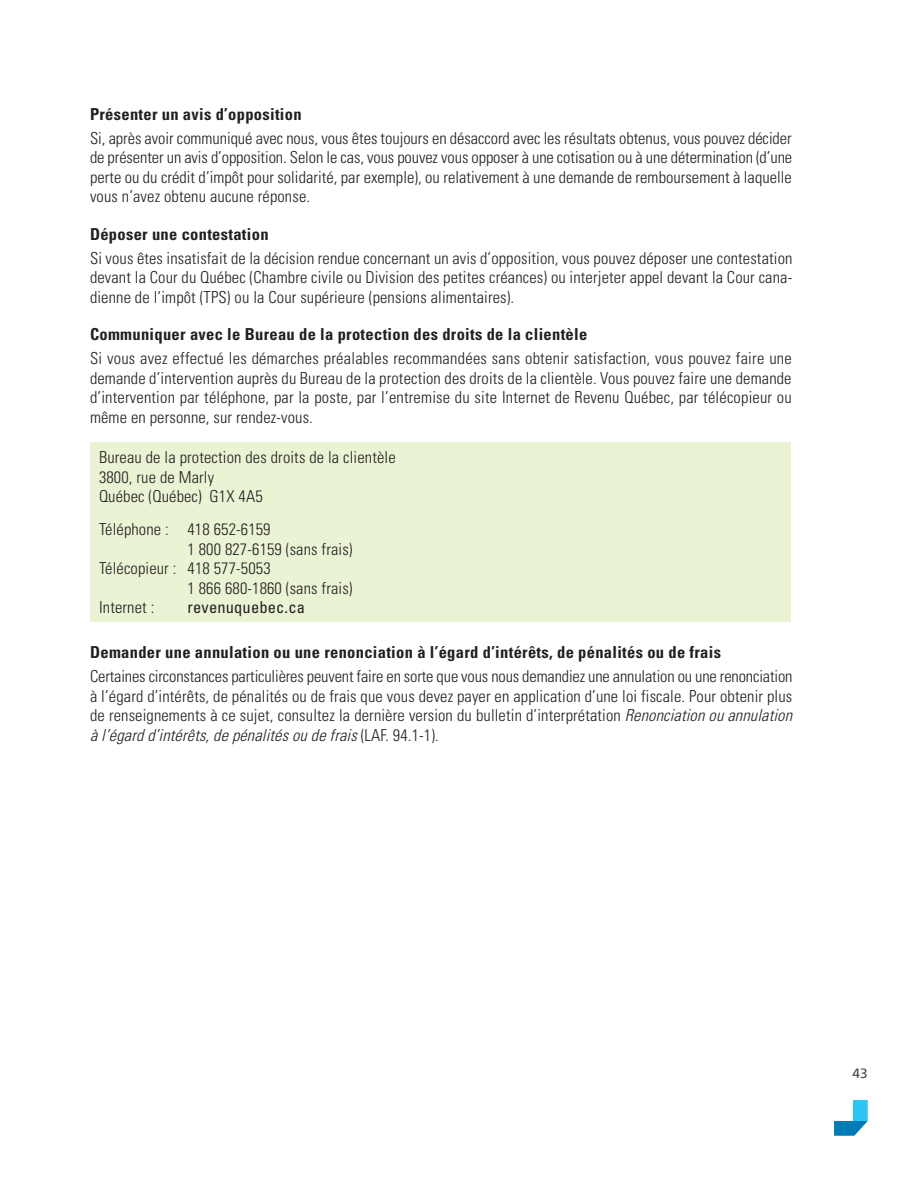
<style>
.page{position:relative;width:918px;height:1188px;background:#fff}
.page>*{position:absolute;margin:0;border:0;box-sizing:border-box;transform-origin:0 0}
.t1{font:300 condensed 16.5px/19.5px "Univers LT Std";letter-spacing:.01em;color:#231f20;text-align:justify}
.t2{font:700 condensed 16.5px "Univers LT Std";letter-spacing:.02em;color:#231f20}
.t3{font:condensed 16.5px "Univers LT Std";letter-spacing:.01em;color:#231f20}
.t4{font:13.5px "Frutiger LT Pro";color:#494a4b}
.s1{font-style:italic}
</style>
<div class="page">
<div style="left:853px;top:1100px;width:15px;height:21px;background:#2bc4f3"></div>
<svg style="left:834px;top:1121px;width:34px;height:15px"></svg>
<div style="left:90px;top:442px;width:701px;height:180px;background:#eaf3d4"></div>
<hr style="left:0;top:1004px;width:1px;height:102px;background:#064265">
<p class="t2" style="left:90px;top:104px;width:213px">Présenter un avis d’opposition</p>
<p class="t1" style="left:90px;top:128px;width:704px">Si, après avoir communiqué avec nous, vous êtes toujours en désaccord avec les résultats obtenus, vous pouvez décider de présenter un avis d’opposition. Selon le cas, vous pouvez vous opposer à une cotisation ou à une détermination (d’une perte ou du crédit d’impôt pour solidarité, par exemple), ou relativement à une demande de remboursement à laquelle vous n’avez obtenu aucune réponse.</p>
<p class="t2" style="left:90px;top:224px;width:180px">Déposer une contestation</p>
<p class="t1" style="left:90px;top:248px;width:704px">Si vous êtes insatisfait de la décision rendue concernant un avis d’opposition, vous pouvez déposer une contestation devant la Cour du Québec (Chambre civile ou Division des petites créances) ou interjeter appel devant la Cour cana&shy;dienne de l’impôt (TPS) ou la Cour supérieure (pensions alimentaires).</p>
<p class="t2" style="left:90px;top:324px;width:499px">Communiquer avec le Bureau de la protection des droits de la clientèle</p>
<p class="t1" style="left:90px;top:349px;width:703px">Si vous avez effectué les démarches préalables recommandées sans obtenir satisfaction, vous pouvez faire une demande d’intervention auprès du Bureau de la protection des droits de la clientèle. Vous pouvez faire une demande d’intervention par téléphone, par la poste, par l’entremise du site Internet de Revenu Québec, par télécopieur ou même en personne, sur rendez-vous.</p>
<p class="t1" style="left:99px;top:448px;width:298px;text-align:left">Bureau de la protection des droits de la clientèle<br>3800, rue de Marly<br>Québec (Québec) G1X 4A5</p>
<p class="t1" style="left:99px;top:520px;width:173px">Téléphone : 418 652-6159</p>
<p class="t1" style="left:188px;top:539px;width:167px">1 800 827-6159 (sans frais)</p>
<p class="t1" style="left:99px;top:559px;width:173px">Télécopieur : 418 577-5053</p>
<p class="t1" style="left:188px;top:578px;width:167px">1 866 680-1860 (sans frais)</p>
<p class="t1" style="left:99px;top:598px;width:57px">Internet :</p>
<p class="t3" style="left:188px;top:597px;width:119px">revenuquebec.ca</p>
<p class="t2" style="left:90px;top:642px;width:633px">Demander une annulation ou une renonciation à l’égard d’intérêts, de pénalités ou de frais</p>
<p class="t1" style="left:90px;top:667px;width:708px;text-align:left">Certaines circonstances particulières peuvent faire en sorte que vous nous demandiez une annulation ou une renonciation à l’égard d’intérêts, de pénalités ou de frais que vous devez payer en application d’une loi fiscale. Pour obtenir plus de renseignements à ce sujet, consultez la dernière version du bulletin d’interprétation <span class="s1">Renonciationouannulation àl’égardd’intérêts,depénalitésoudefrais</span>( L A F. 9 4 . 1 - 1 ) .</p>
<p class="t4" style="left:852px;top:1065px;width:17px">43</p>
</div>
